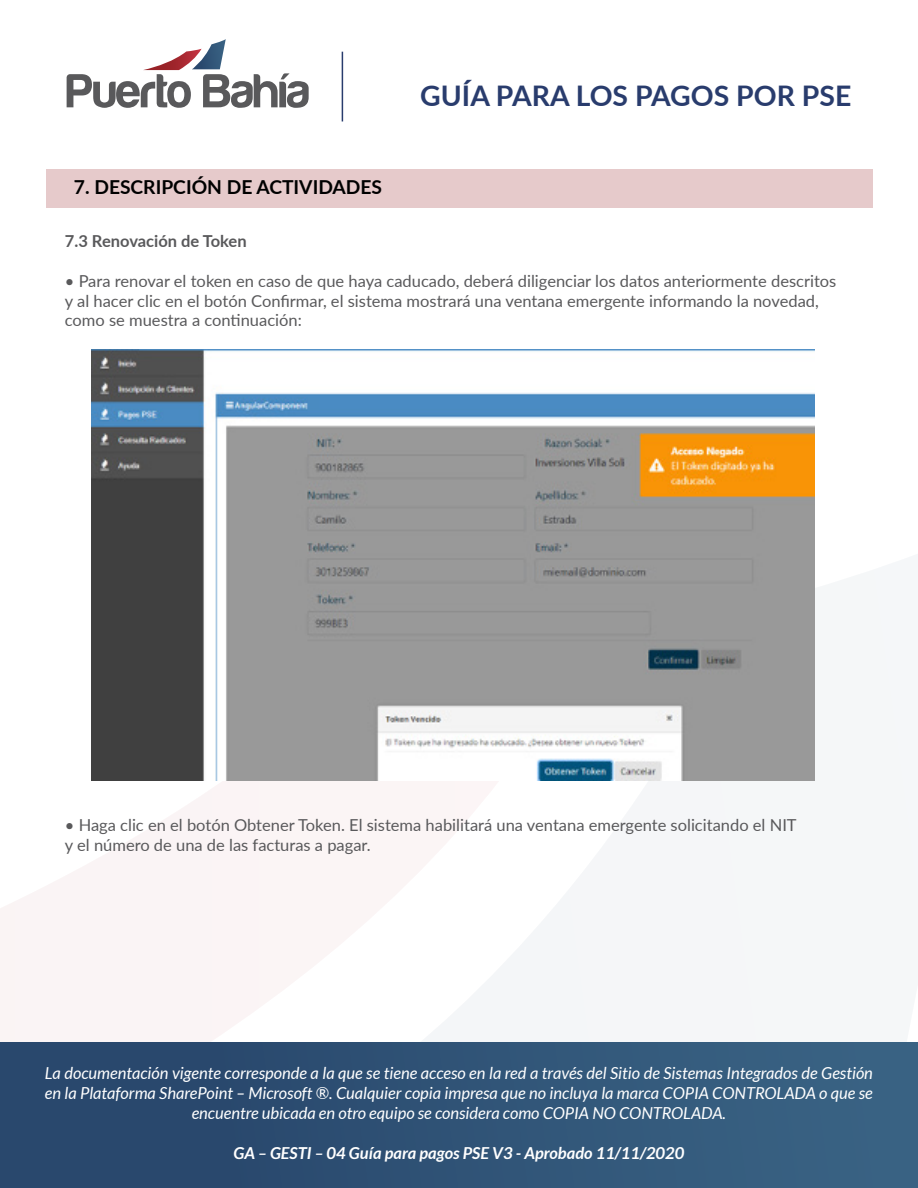
<style>
.page{position:relative;width:918px;height:1188px;background:#fff}
.page>*{position:absolute;margin:0;border:0;box-sizing:border-box;transform-origin:0 0}
.t1{font:700 28.35px "Lato";color:#293c6d}
.t2{font:700 19.2px "Lato";color:#000}
.t3{font:16.5px/19.8px "Lato";color:#59595b}
.t4{font:italic 16.5px/19.8px "Lato";color:#fff;text-align:center}
.t5{font:italic 700 16.5px "Lato";color:#fff}
.t6{font:700 16.5px "Lato";color:#59595b}
</style>
<div class="page">
<svg style="left:0;top:690px;width:380px;height:353px"></svg>
<svg style="left:380px;top:780px;width:538px;height:263px"></svg>
<svg style="left:67px;top:39px;width:242px;height:69px"></svg>
<hr style="left:342px;top:52px;width:1px;height:69px;background:#293c6d">
<div style="left:0;top:1043px;width:918px;height:145px;background:linear-gradient(to right,#264369,#3a6384)"></div>
<div style="left:46px;top:169px;width:826px;height:38px;background:#e6cacb"></div>
<img style="left:92px;top:350px;width:723px;height:430px">
<p class="t2" style="left:74px;top:173px;width:310px">7. DESCRIPCIÓN DE ACTIVIDADES</p>
<h1 class="t1" style="left:420px;top:74px;width:433px">GUÍA PARA LOS PAGOS POR PSE</h1>
<p class="t6" style="left:65px;top:229px;width:183px">7.3 Renovación de Token</p>
<p class="t3" style="left:65px;top:270px;width:773px">• Para renovar el token en caso de que haya caducado, deberá diligenciar los datos anteriormente descritos y al hacer clic en el botón Confirmar, el sistema mostrará una ventana emergente informando la novedad, como se muestra a continuación:</p>
<p class="t3" style="left:65px;top:814px;width:733px">• Haga clic en el botón Obtener Token. El sistema habilitará una ventana emergente solicitando el NIT y el número de una de las facturas a pagar.</p>
<p class="t4" style="left:45px;top:1064px;width:830px">La documentación vigente corresponde a la que se tiene acceso en la red a través del Sitio de Sistemas Integrados de Gestión en la Plataforma SharePoint – Microsoft ®. Cualquier copia impresa que no incluya la marca COPIA CONTROLADA o que se encuentre ubicada en otro equipo se considera como COPIA NO CONTROLADA.</p>
<p class="t5" style="left:234px;top:1143px;width:452px">GA – GESTI – 04 Guía para pagos PSE V3 - Aprobado 11/11/2020</p>
</div>
